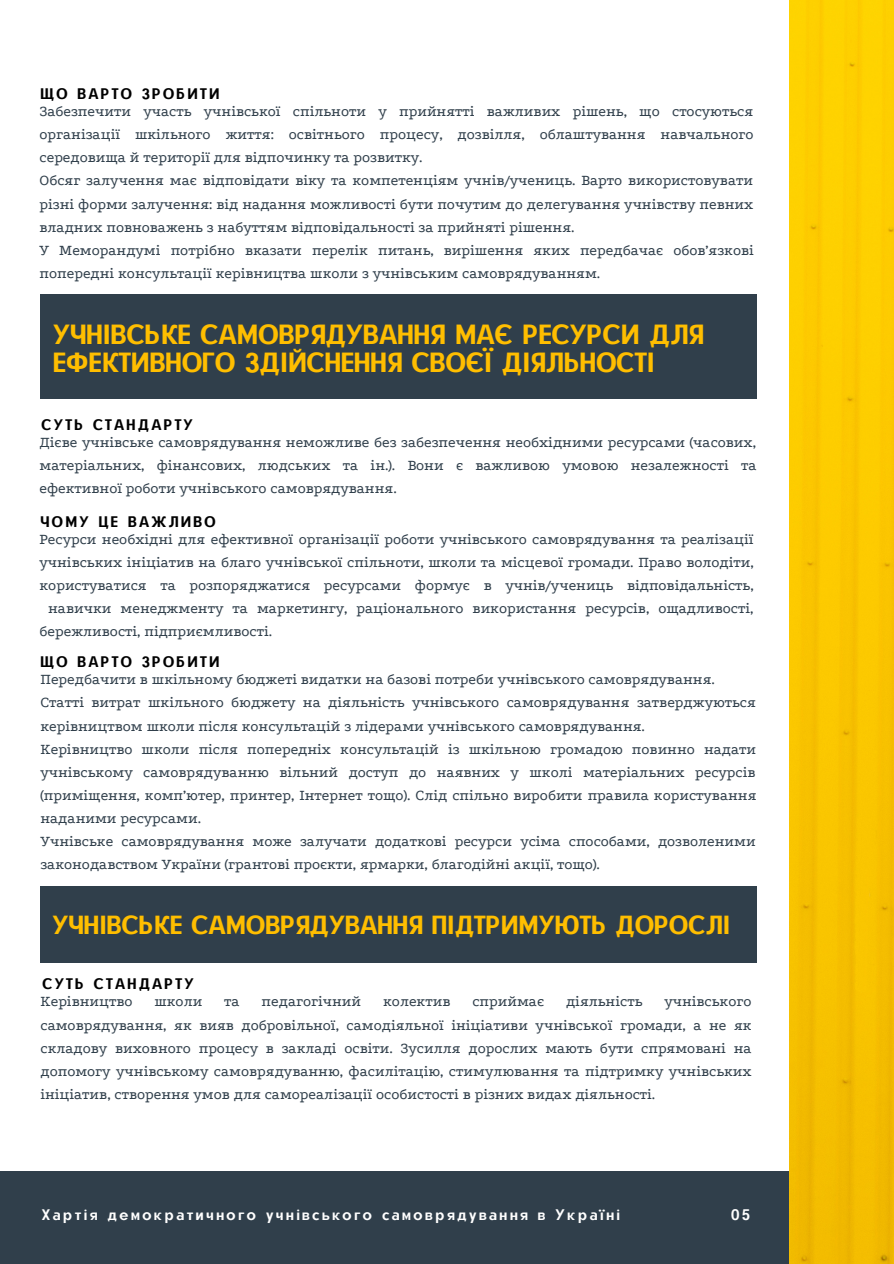
<style>
.page{position:relative;width:894px;height:1264px;background:#fff}
.page>*{position:absolute;margin:0;border:0;box-sizing:border-box;transform-origin:0 0}
.t1{font:27px/28.3px "CAT Neuzeit";color:#ffbe00}
.t2{font:25.5px "CAT Neuzeit";color:#ffbe00}
.t3{font:15.45px/23.1px "Podkova";color:#303f4b;text-align:justify}
.t4{font:14.85px "CAT Neuzeit";letter-spacing:.15em;color:#000}
.t5{font:14.85px "CAT Neuzeit";letter-spacing:.15em;color:#fff}
</style>
<div class="page">
<div style="left:0;top:1171px;width:893px;height:92px;background:#303f4b"></div>
<img style="left:789px;top:0;width:104px;height:1263px">
<div style="left:40px;top:295px;width:716px;height:103px;background:#303f4b"></div>
<div style="left:41px;top:886px;width:715px;height:76px;background:#303f4b"></div>
<p class="t4" style="left:41px;top:84px;width:180px">ЩО ВАРТО ЗРОБИТИ</p>
<p class="t3" style="left:39px;top:100px;width:715px">Забезпечити участь учнівської спільноти у прийнятті важливих рішень, що стосуються організації шкільного життя: освітнього процесу, дозвілля, облаштування навчального середовища й території для відпочинку та розвитку.</p>
<p class="t3" style="left:39px;top:169px;width:715px">Обсяг залучення має відповідати віку та компетенціям учнів/учениць. Варто використовувати різні форми залучення: від надання можливості бути почутим до делегування учнівству певних владних повноважень з набуттям відповідальності за прийняті рішення.</p>
<p class="t3" style="left:39px;top:238px;width:715px">У Меморандумі потрібно вказати перелік питань, вирішення яких передбачає обов’язкові попередні консультації керівництва школи з учнівським самоврядуванням.</p>
<p class="t1" style="left:53px;top:320px;width:651px">УЧНІВСЬКЕ САМОВРЯДУВАННЯ МАЄ РЕСУРСИ ДЛЯ<br>ЕФЕКТИВНОГО ЗДІЙСНЕННЯ СВОЄЇ ДІЯЛЬНОСТІ</p>
<p class="t4" style="left:42px;top:415px;width:153px">СУТЬ СТАНДАРТУ</p>
<p class="t3" style="left:39px;top:430px;width:718px">Дієве учнівське самоврядування неможливе без забезпечення необхідними ресурсами (часових, матеріальних, фінансових, людських та ін.). Вони є важливою умовою незалежності та ефективної роботи учнівського самоврядування.</p>
<p class="t4" style="left:41px;top:512px;width:176px">ЧОМУ ЦЕ ВАЖЛИВО</p>
<p class="t3" style="left:39px;top:527px;width:715px">Ресурси необхідні для ефективної організації роботи учнівського самоврядування та реалізації</p>
<p class="t3" style="left:39px;top:551px;width:715px">учнівських ініціатив на благо учнівської спільноти, школи та місцевої громади. Право володіти,</p>
<p class="t3" style="left:39px;top:574px;width:715px">користуватися та розпоряджатися ресурсами формує в учнів/учениць відповідальність,</p>
<p class="t3" style="left:48px;top:597px;width:706px">навички менеджменту та маркетингу, раціонального використання ресурсів, ощадливості,</p>
<p class="t3" style="left:39px;top:620px;width:234px">бережливості, підприємливості.</p>
<p class="t4" style="left:41px;top:652px;width:180px">ЩО ВАРТО ЗРОБИТИ</p>
<p class="t3" style="left:40px;top:668px;width:675px">Передбачити в шкільному бюджеті видатки на базові потреби учнівського самоврядування.</p>
<p class="t3" style="left:40px;top:691px;width:716px">Статті витрат шкільного бюджету на діяльність учнівського самоврядування затверджуються керівництвом школи після консультацій з лідерами учнівського самоврядування.</p>
<p class="t3" style="left:40px;top:737px;width:717px">Керівництво школи після попередніх консультацій із шкільною громадою повинно надати учнівському самоврядуванню вільний доступ до наявних у школі матеріальних ресурсів (приміщення, комп’ютер, принтер, Інтернет тощо). Слід спільно виробити правила користування наданими ресурсами.</p>
<p class="t3" style="left:40px;top:830px;width:716px">Учнівське самоврядування може залучати додаткові ресурси усіма способами, дозволеними законодавством України (грантові проєкти, ярмарки, благодійні акції, тощо).</p>
<p class="t2" style="left:52px;top:908px;width:679px">УЧНІВСЬКЕ САМОВРЯДУВАННЯ ПІДТРИМУЮТЬ ДОРОСЛІ</p>
<p class="t4" style="left:42px;top:974px;width:153px">СУТЬ СТАНДАРТУ</p>
<p class="t3" style="left:40px;top:990px;width:93px">Керівництво</p>
<p class="t3" style="left:154px;top:990px;width:49px">школи</p>
<p class="t3" style="left:224px;top:990px;width:17px">та</p>
<p class="t3" style="left:261px;top:990px;width:101px">педагогічний</p>
<p class="t3" style="left:383px;top:990px;width:69px">колектив</p>
<p class="t3" style="left:472px;top:990px;width:73px">сприймає</p>
<p class="t3" style="left:566px;top:990px;width:78px">діяльність</p>
<p class="t3" style="left:40px;top:990px;width:712px;text-indent:623px">учнівського самоврядування, як вияв добровільної, самодіяльної ініціативи учнівської громади, а не як складову виховного процесу в закладі освіти. Зусилля дорослих мають бути спрямовані на допомогу учнівському самоврядуванню, фасилітацію, стимулювання та підтримку учнівських ініціатив, створення умов для самореалізації особистості в різних видах діяльності.</p>
<p class="t5" style="left:41px;top:1205px;width:580px">Хартія демократичного учнівського самоврядування в Україні</p>
<p class="t5" style="left:730px;top:1205px;width:21px">05</p>
</div>
